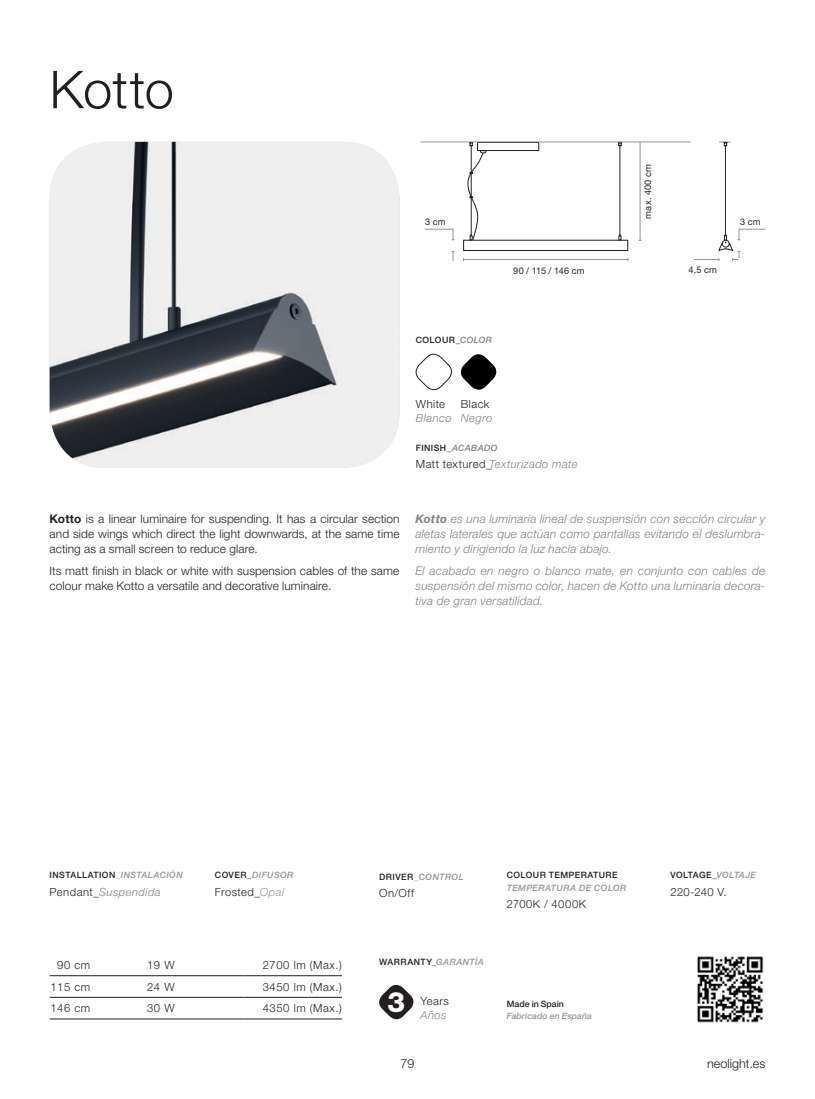
<style>
.page{position:relative;width:815px;height:1099px;background:#fff}
.page>*{position:absolute;margin:0;border:0;box-sizing:border-box;transform-origin:0 0}
.t1{font:300 52.25px "Helvetica Neue LT Std";color:#231f20}
.t2{font:800 28px "Helvetica Neue LT Std";color:#fff}
.t3{font:300 12.5px "Helvetica Neue LT Std";color:#231f20}
.t4{font:italic 300 11.88px/15px "Helvetica Neue LT Std";letter-spacing:.02em;color:#808285;text-align:justify}
.t5{font:300 11.88px/15px "Helvetica Neue LT Std";letter-spacing:.01em;color:#231f20;text-align:justify}
.t6{font:300 11.25px "Helvetica Neue LT Std";letter-spacing:.05em;color:#231f20}
.t7{font:italic 300 11.25px "Helvetica Neue LT Std";letter-spacing:.04em;color:#808285}
.t8{font:9.12px "Helvetica Neue LT Std";letter-spacing:.02em;color:#231f20}
.t9{font:9.12px "Helvetica Neue LT Std";letter-spacing:-.01em;color:#231f20}
.t10{font:500 8.75px "Helvetica Neue LT Std";letter-spacing:.05em;color:#231f20}
.t11{font:italic 500 8.75px "Helvetica Neue LT Std";letter-spacing:.04em;color:#939598}
.t12{font:italic 500 8.75px "Helvetica Neue LT Std";letter-spacing:.005em;color:#939598}
.t13{font:500 8.75px "Helvetica Neue LT Std";letter-spacing:.03em;color:#231f20}
.t14{font:500 8.75px "Helvetica Neue LT Std";color:#231f20}
.s1{font-style:italic;color:#808285}
.s2{font-style:normal;color:#231f20}
.s3{font-weight:700}
.s4{color:#939598}
.s5{font-style:italic;color:#939598}
</style>
<div class="page">
<img style="left:50px;top:142px;width:350px;height:326px">
<hr style="left:463px;top:259px;width:165px;height:1px;background:#939598">
<div style="left:463px;top:240px;width:165px;height:11px;border:1px solid #231f20"></div>
<div style="left:477px;top:142px;width:62px;height:9px;border:1px solid #231f20"></div>
<svg style="left:467px;top:143px;width:19px;height:97px"></svg>
<svg style="left:425px;top:229px;width:29px;height:11px"></svg>
<svg style="left:452px;top:251px;width:2px;height:9px"></svg>
<hr style="left:620px;top:146px;width:1px;height:89px;background:#231f20">
<svg style="left:619px;top:234px;width:2px;height:6px"></svg>
<svg style="left:618px;top:143px;width:4px;height:3px"></svg>
<hr style="left:640px;top:142px;width:1px;height:98px;background:#939598">
<hr style="left:421px;top:142px;width:269px;height:1px;background:#939598">
<hr style="left:725px;top:146px;width:1px;height:89px;background:#231f20">
<svg style="left:695px;top:229px;width:70px;height:31px"></svg>
<svg style="left:720px;top:142px;width:10px;height:4px"></svg>
<img style="left:697px;top:956px;width:67px;height:67px">
<svg style="left:415px;top:353px;width:82px;height:38px"></svg>
<svg style="left:379px;top:984px;width:35px;height:36px"></svg>
<svg style="left:50px;top:976px;width:292px;height:21px"></svg>
<hr style="left:50px;top:975px;width:97px;height:1px;background:#231f20">
<hr style="left:147px;top:975px;width:97px;height:1px;background:#231f20">
<hr style="left:244px;top:975px;width:98px;height:1px;background:#231f20">
<hr style="left:50px;top:997px;width:97px;height:1px;background:#231f20">
<hr style="left:147px;top:997px;width:97px;height:1px;background:#231f20">
<hr style="left:244px;top:997px;width:98px;height:1px;background:#231f20">
<hr style="left:50px;top:1018px;width:97px;height:1px;background:#231f20">
<hr style="left:147px;top:1018px;width:97px;height:1px;background:#231f20">
<hr style="left:244px;top:1018px;width:98px;height:1px;background:#231f20">
<h1 class="t1" style="left:50px;top:58px;width:126px">Kotto</h1>
<p class="t8" style="left:425px;top:216px;width:22px">3 cm</p>
<p class="t9" style="left:513px;top:265px;width:73px">90 / 115 / 146 cm</p>
<p class="t8" style="left:642px;top:219px;width:56px;rotate:-90deg">max. 400 cm</p>
<p class="t8" style="left:689px;top:264px;width:30px">4.5 cm</p>
<p class="t8" style="left:740px;top:216px;width:22px">3 cm</p>
<p class="t10" style="left:416px;top:335px;width:78px">COLOUR_<span class="s1">COLOR</span></p>
<p class="t6" style="left:416px;top:397px;width:31px">White</p>
<p class="t7" style="left:416px;top:411px;width:37px">Blanco</p>
<p class="t6" style="left:461px;top:397px;width:30px">Black</p>
<p class="t7" style="left:461px;top:411px;width:33px">Negro</p>
<p class="t10" style="left:416px;top:442px;width:83px">FINISH_<span class="s1">ACABADO</span></p>
<p class="t7" style="left:416px;top:457px;width:163px"><span class="s2">Matt textured_</span>Texturizado mate</p>
<p class="t5" style="left:50px;top:510px;width:351px"><span class="s3">Kotto</span> is a linear luminaire for suspending. It has a circular section and side wings which direct the light downwards, at the same time acting as a small screen to reduce glare.</p>
<p class="t5" style="left:50px;top:562px;width:351px">Its matt finish in black or white with suspension cables of the same colour make Kotto a versatile and decorative luminaire.</p>
<p class="t4" style="left:415px;top:510px;width:351px"><span class="s3">Kotto</span> es una luminaria lineal de suspensión con sección circular y aletas laterales que actúan como pantallas evitando el deslumbra&shy;miento y dirigiendo la luz hacia abajo.</p>
<p class="t4" style="left:415px;top:562px;width:351px">El acabado en negro o blanco mate, en conjunto con cables de suspensión del mismo color, hacen de Kotto una luminaria decora&shy;tiva de gran versatilidad.</p>
<p class="t10" style="left:50px;top:870px;width:135px">INSTALLATION<span class="s4">_</span><span class="s5">INSTALACIÓN</span></p>
<p class="t7" style="left:50px;top:884px;width:113px"><span class="s2">Pendant_</span>Suspendida</p>
<p class="t11" style="left:215px;top:870px;width:80px"><span class="s2">COVER_</span>DIFUSOR</p>
<p class="t6" style="left:215px;top:884px;width:71px">Frosted_<span class="s5">Opal</span></p>
<p class="t10" style="left:379px;top:871px;width:86px">DRIVER<span class="s4">_C</span><span class="s5">ONTROL</span></p>
<p class="t6" style="left:379px;top:886px;width:36px">On/Off</p>
<p class="t10" style="left:507px;top:870px;width:113px">COLOUR TEMPERATURE</p>
<p class="t11" style="left:507px;top:882px;width:121px">TEMPERATURA DE COLOR</p>
<p class="t6" style="left:507px;top:897px;width:81px">2700K / 4000K</p>
<p class="t13" style="left:670px;top:870px;width:87px">VOLTAGE_<span class="s5">VOLTAJE</span></p>
<p class="t6" style="left:670px;top:884px;width:58px">220-240 V.</p>
<p class="t6" style="left:57px;top:958px;width:35px">90 cm</p>
<p class="t6" style="left:147px;top:958px;width:29px">19 W</p>
<p class="t6" style="left:263px;top:958px;width:81px">2700 lm (Max.)</p>
<p class="t6" style="left:50px;top:979px;width:41px">115 cm</p>
<p class="t6" style="left:147px;top:979px;width:29px">24 W</p>
<p class="t6" style="left:263px;top:979px;width:81px">3450 lm (Max.)</p>
<p class="t6" style="left:50px;top:1001px;width:41px">146 cm</p>
<p class="t6" style="left:147px;top:1001px;width:29px">30 W</p>
<p class="t6" style="left:263px;top:1001px;width:81px">4350 lm (Max.)</p>
<p class="t10" style="left:379px;top:956px;width:106px">WARRANTY_<span class="s5">GARANTÍA</span></p>
<p class="t6" style="left:421px;top:994px;width:30px">Years</p>
<h2 class="t2" style="left:387px;top:985px;width:19px">3</h2>
<p class="t7" style="left:421px;top:1008px;width:28px">Años</p>
<p class="t14" style="left:507px;top:998px;width:59px">Made in Spain</p>
<p class="t12" style="left:507px;top:1010px;width:87px">Fabricado en España</p>
<p class="t3" style="left:401px;top:1055px;width:15px">79</p>
<p class="t3" style="left:707px;top:1055px;width:60px">neolight.es</p>
</div>
